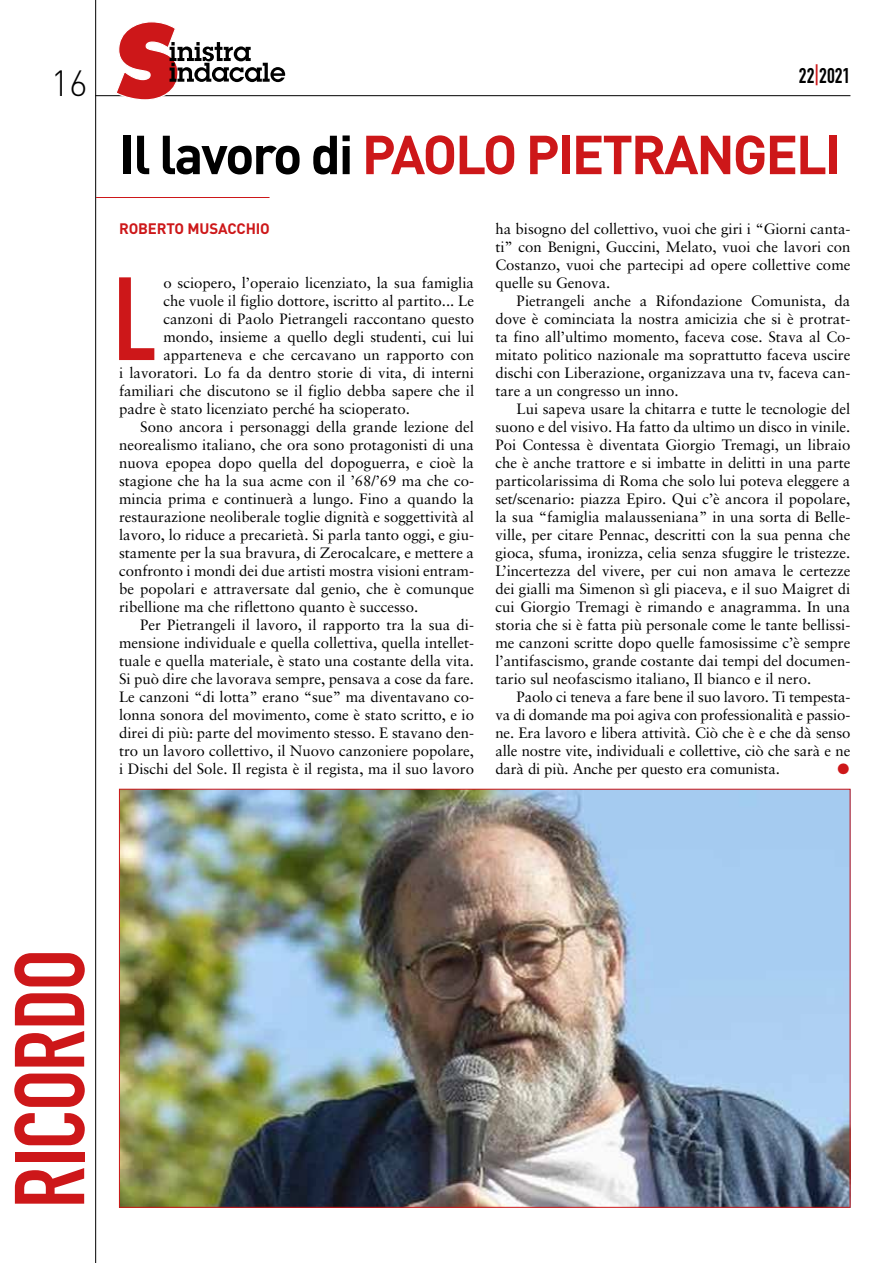
<style>
.page{position:relative;width:893px;height:1263px;background:#fff}
.page>*{position:absolute;margin:0;border:0;box-sizing:border-box;transform-origin:0 0}
.t1{font:116.1px "DIN Engschrift Std";color:#cd1719}
.t2{font:97.35px "DIN Engschrift Std";letter-spacing:-.015em;color:#cd1719}
.t3{font:700 54px "DIN";letter-spacing:-.04em;color:#cd1719}
.t4{font:300 36px "DIN";color:#000}
.t5{font:21px "DIN Engschrift Std";color:#000}
.t6{font:15px/18px "Sabon";color:#000;text-align:justify}
.t7{font:700 15px "DIN";letter-spacing:-.01em;color:#cd1719}
.t8{font:15px "Zapf Dingbats";color:#cd1719}
.s1{color:#cd1719}
.s2{color:#000}
</style>
<div class="page">
<hr style="left:95px;top:95px;width:755px;height:1px;background:#000">
<svg style="left:115px;top:22px;width:170px;height:78px"></svg>
<hr style="left:95px;top:0;width:1px;height:1263px;background:#000">
<hr style="left:96px;top:197px;width:174px;height:1px;background:#cd1719">
<img style="left:121px;top:791px;width:727px;height:415px">
<h3 class="t4" style="left:51px;top:61px;width:39px">16</h3>
<h3 class="t5" style="left:799px;top:63px;width:53px">22<span class="s1">|</span>2021</h3>
<h3 class="t3" style="left:119px;top:119px;width:724px"><span class="s2">Il lavoro di</span> PAOLO PIETRANGELI</h3>
<p class="t7" style="left:119px;top:219px;width:152px">ROBERTO MUSACCHIO</p>
<h1 class="t1" style="left:113px;top:251px;width:44px">L</h1>
<p class="t6" style="left:163px;top:274px;width:312px">o sciopero, l’operaio licenziato, la sua famiglia</p>
<p class="t6" style="left:163px;top:292px;width:312px">che vuole il figlio dottore, iscritto al partito... Le</p>
<p class="t6" style="left:163px;top:310px;width:312px">canzoni di Paolo Pietrangeli raccontano questo</p>
<p class="t6" style="left:163px;top:328px;width:312px">mondo, insieme a quello degli studenti, cui lui</p>
<p class="t6" style="left:163px;top:346px;width:312px">apparteneva e che cercavano un rapporto con</p>
<p class="t6" style="left:119px;top:364px;width:356px">i lavoratori. Lo fa da dentro storie di vita, di interni</p>
<p class="t6" style="left:119px;top:382px;width:357px">familiari che discutono se il figlio debba sapere che il</p>
<p class="t6" style="left:119px;top:400px;width:292px">padre è stato licenziato perché ha scioperato.</p>
<p class="t6" style="left:140px;top:418px;width:335px">Sono ancora i personaggi della grande lezione del</p>
<p class="t6" style="left:119px;top:436px;width:357px">neorealismo italiano, che ora sono protagonisti di una</p>
<p class="t6" style="left:119px;top:454px;width:357px">nuova epopea dopo quella del dopoguerra, e cioè la</p>
<p class="t6" style="left:119px;top:472px;width:357px">stagione che ha la sua acme con il ’68/’69 ma che co-</p>
<p class="t6" style="left:119px;top:490px;width:356px">mincia prima e continuerà a lungo. Fino a quando la</p>
<p class="t6" style="left:119px;top:508px;width:357px">restaurazione neoliberale toglie dignità e soggettività al</p>
<p class="t6" style="left:119px;top:526px;width:357px">lavoro, lo riduce a precarietà. Si parla tanto oggi, e giu-</p>
<p class="t6" style="left:119px;top:544px;width:357px">stamente per la sua bravura, di Zerocalcare, e mettere a</p>
<p class="t6" style="left:119px;top:562px;width:356px">confronto i mondi dei due artisti mostra visioni entram-</p>
<p class="t6" style="left:119px;top:580px;width:357px">be popolari e attraversate dal genio, che è comunque</p>
<p class="t6" style="left:119px;top:598px;width:301px">ribellione ma che riflettono quanto è successo.</p>
<p class="t6" style="left:140px;top:616px;width:335px">Per Pietrangeli il lavoro, il rapporto tra la sua di-</p>
<p class="t6" style="left:119px;top:634px;width:357px">mensione individuale e quella collettiva, quella intellet-</p>
<p class="t6" style="left:119px;top:652px;width:356px">tuale e quella materiale, è stato una costante della vita.</p>
<p class="t6" style="left:119px;top:670px;width:357px">Si può dire che lavorava sempre, pensava a cose da fare.</p>
<p class="t6" style="left:119px;top:688px;width:357px">Le canzoni “di lotta” erano “sue” ma diventavano co-</p>
<p class="t6" style="left:119px;top:706px;width:357px">lonna sonora del movimento, come è stato scritto, e io</p>
<p class="t6" style="left:119px;top:724px;width:357px">direi di più: parte del movimento stesso. E stavano den-</p>
<p class="t6" style="left:119px;top:742px;width:357px">tro un lavoro collettivo, il Nuovo canzoniere popolare,</p>
<p class="t6" style="left:119px;top:760px;width:357px">i Dischi del Sole. Il regista è il regista, ma il suo lavoro</p>
<p class="t6" style="left:495px;top:220px;width:357px">ha bisogno del collettivo, vuoi che giri i “Giorni canta&shy;ti” con Benigni, Guccini, Melato, vuoi che lavori con Costanzo, vuoi che partecipi ad opere collettive come quelle su Genova.</p>
<p class="t6" style="left:495px;top:292px;width:357px;text-indent:21px">Pietrangeli anche a Rifondazione Comunista, da dove è cominciata la nostra amicizia che si è protrat&shy;ta fino all’ultimo momento, faceva cose. Stava al Co&shy;mitato politico nazionale ma soprattutto faceva uscire dischi con Liberazione, organizzava una tv, faceva can&shy;tare a un congresso un inno.</p>
<p class="t6" style="left:495px;top:400px;width:357px;text-indent:21px">Lui sapeva usare la chitarra e tutte le tecnologie del suono e del visivo. Ha fatto da ultimo un disco in vinile.<br>Poi Contessa è diventata Giorgio Tremagi, un libraio che è anche trattore e si imbatte in delitti in una parte particolarissima di Roma che solo lui poteva eleggere a set/scenario: piazza Epiro. Qui c’è ancora il popolare, la sua “famiglia malausseniana” in una sorta di Belle&shy;ville, per citare Pennac, descritti con la sua penna che gioca, sfuma, ironizza, celia senza sfuggire le tristezze.<br>L’incertezza del vivere, per cui non amava le certezze dei gialli ma Simenon sì gli piaceva, e il suo Maigret di cui Giorgio Tremagi è rimando e anagramma. In una storia che si è fatta più personale come le tante bellissi&shy;me canzoni scritte dopo quelle famosissime c’è sempre l’antifascismo, grande costante dai tempi del documen&shy;tario sul neofascismo italiano, Il bianco e il nero.</p>
<p class="t6" style="left:495px;top:688px;width:357px;text-indent:21px">Paolo ci teneva a fare bene il suo lavoro. Ti tempesta&shy;va di domande ma poi agiva con professionalità e passio&shy;ne. Era lavoro e libera attività. Ciò che è e che dà senso alle nostre vite, individuali e collettive, ciò che sarà e ne darà di più. Anche per questo era comunista.</p>
<p class="t8" style="left:837px;top:762px;width:13px">●</p>
<h2 class="t2" style="left:-7px;top:1208px;width:261px;rotate:-90deg">RICORDO</h2>
</div>
